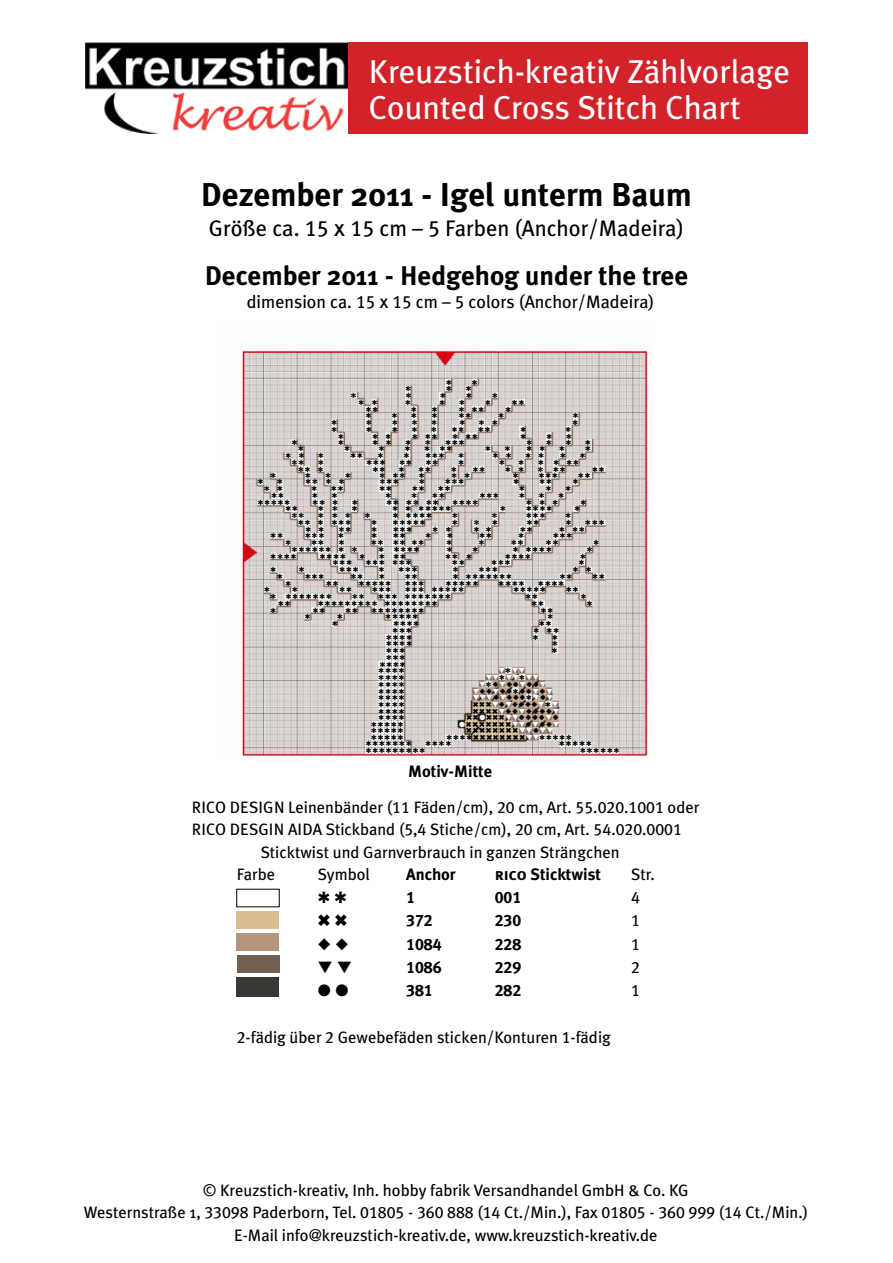
<style>
.page{position:relative;width:893px;height:1263px;background:#fff}
.page>*{position:absolute;margin:0;border:0;box-sizing:border-box;transform-origin:0 0}
.t1{font:33px/36px "Meta Plus";color:#fff}
.t2{font:700 33px "Meta Plus";color:#000}
.t3{font:700 27px "Meta Plus";color:#000}
.t4{font:22.5px "Meta Plus";color:#000}
.t5{font:18px "Meta Plus";color:#000}
.t6{font:16.5px/22.5px "Meta Plus";color:#000;text-align:center}
.t7{font:700 16.5px "Meta Plus";color:#000}
.t8{font:16.5px "Meta Plus Bold Caps";color:#000}
.t9{font:16.5px "Meta Plus Book Caps";color:#000}
.t10{font:7.5px "Zapf Dingbats ITC";color:#fff}
.s1{font-family:"Meta Plus Book Caps"}
.s2{color:#000}
.s3{font-family:"Meta Plus Bold Caps";font-weight:400}
</style>
<div class="page">
<div style="left:85px;top:43px;width:723px;height:91px;background:#d2232a"></div>
<div style="left:85px;top:43px;width:262px;height:94px;background:#fff"></div>
<img style="left:85px;top:43px;width:262px;height:90px">
<img style="left:238px;top:342px;width:412px;height:414px">
<div style="left:237px;top:934px;width:42px;height:17px;background:#b5957e"></div>
<div style="left:237px;top:911px;width:42px;height:18px;background:#d8bd8f"></div>
<div style="left:237px;top:977px;width:42px;height:19px;background:#393835"></div>
<div style="left:237px;top:955px;width:43px;height:18px;background:#736254"></div>
<svg style="left:258px;top:379px;width:361px;height:374px;background:#d3ceca"></svg>
<h1 class="t1" style="left:369px;top:54px;width:423px">Kreuzstich-kreativ Zählvorlage<br>Counted Cross Stitch Chart</h1>
<h1 class="t2" style="left:201px;top:176px;width:493px">Dezember 2011 - Igel unterm Baum</h1>
<h3 class="t4" style="left:209px;top:215px;width:477px">Größe ca. <span class="s1">15 x 15</span> cm – <span class="s1">5</span> Farben (Anchor/Madeira)</h3>
<h2 class="t3" style="left:205px;top:260px;width:485px">December 2011 - Hedgehog under the tree</h2>
<p class="t5" style="left:247px;top:291px;width:409px">dimension ca. <span class="s1">15 x 15</span> cm <span class="s1">– 5</span> colors (Anchor/Madeira)</p>
<p class="t10" style="left:499px;top:667px;width:28px">▼ ▼▼</p>
<p class="t10" style="left:486px;top:674px;width:55px">▼▼ ▼▼ ▼▼</p>
<p class="t10" style="left:479px;top:681px;width:68px">▼ <span class="s2">◆</span>▼<span class="s2">◆◆</span>▼<span class="s2">◆◆</span>▼</p>
<p class="t10" style="left:473px;top:688px;width:81px">▼<span class="s2">◆◆</span>▼<span class="s2">◆◆ ◆◆</span>▼<span class="s2">◆</span>▼</p>
<p class="t10" style="left:473px;top:694px;width:82px">▼▼▼<span class="s2">◆</span>▼<span class="s2">◆◆◆</span> ▼<span class="s2">◆</span>▼</p>
<p class="t10" style="left:492px;top:701px;width:68px">▼<span class="s2">◆</span>▼<span class="s2">◆◆◆◆</span>▼ ▼</p>
<p class="t10" style="left:499px;top:708px;width:62px">▼<span class="s2">◆◆</span>▼<span class="s2">◆◆◆◆</span>▼</p>
<p class="t10" style="left:479px;top:714px;width:7px">●</p>
<p class="t10" style="left:505px;top:714px;width:55px">▼▼<span class="s2">◆◆◆◆</span>▼<span class="s2">◆</span></p>
<p class="t10" style="left:459px;top:721px;width:7px">●</p>
<p class="t10" style="left:512px;top:721px;width:49px">▼▼<span class="s2">◆</span>▼<span class="s2">◆◆</span>▼</p>
<p class="t10" style="left:519px;top:727px;width:36px">▼▼<span class="s2">◆</span>▼▼</p>
<p class="t7" style="left:408px;top:761px;width:85px">Motiv-Mitte</p>
<p class="t6" style="left:192px;top:796px;width:509px">RICO DESIGN Leinenbänder (<span class="s1">11</span> Fäden/cm), <span class="s1">20</span> cm, Art. <span class="s1">55.020.1001</span> oder</p>
<p class="t6" style="left:192px;top:818px;width:492px">RICO DESGIN AIDA Stickband (<span class="s1">5,4</span> Stiche/cm), <span class="s1">20</span> cm, Art. <span class="s1">54.020.0001</span></p>
<p class="t6" style="left:261px;top:841px;width:360px">Sticktwist und Garnverbrauch in ganzen Strängchen</p>
<p class="t6" style="left:237px;top:863px;width:40px">Farbe</p>
<p class="t6" style="left:318px;top:863px;width:54px">Symbol</p>
<p class="t7" style="left:406px;top:865px;width:51px">Anchor</p>
<p class="t7" style="left:495px;top:865px;width:108px"><span class="s3">rico</span> Sticktwist</p>
<p class="t6" style="left:631px;top:863px;width:25px">Str.</p>
<p class="t8" style="left:406px;top:888px;width:10px">1</p>
<p class="t8" style="left:495px;top:888px;width:28px">001</p>
<p class="t9" style="left:631px;top:888px;width:10px">4</p>
<p class="t8" style="left:406px;top:911px;width:28px">372</p>
<p class="t8" style="left:495px;top:911px;width:28px">230</p>
<p class="t9" style="left:631px;top:911px;width:10px">1</p>
<p class="t8" style="left:406px;top:934px;width:37px">1084</p>
<p class="t8" style="left:495px;top:934px;width:28px">228</p>
<p class="t9" style="left:631px;top:934px;width:10px">1</p>
<p class="t8" style="left:406px;top:958px;width:37px">1086</p>
<p class="t8" style="left:495px;top:958px;width:28px">229</p>
<p class="t9" style="left:631px;top:958px;width:10px">2</p>
<p class="t8" style="left:406px;top:981px;width:28px">381</p>
<p class="t8" style="left:495px;top:981px;width:28px">282</p>
<p class="t9" style="left:631px;top:981px;width:10px">1</p>
<p class="t6" style="left:237px;top:1025px;width:376px"><span class="s1">2</span>-fädig über <span class="s1">2</span> Gewebefäden sticken/Konturen <span class="s1">1-</span>fädig</p>
<p class="t6" style="left:84px;top:1178px;width:726px">© Kreuzstich-kreativ, Inh. hobby fabrik Versandhandel GmbH &amp; Co. KG<br>Westernstraße 1, <span class="s1">33098</span> Paderborn, Tel. <span class="s1">01805 - 360 888</span> (<span class="s1">14</span> Ct./Min.), Fax <span class="s1">01805 - 360 999</span> (<span class="s1">14</span> Ct./Min.)<br>E-Mail info@kreuzstich-kreativ.de, www.kreuzstich-kreativ.de</p>
</div>
